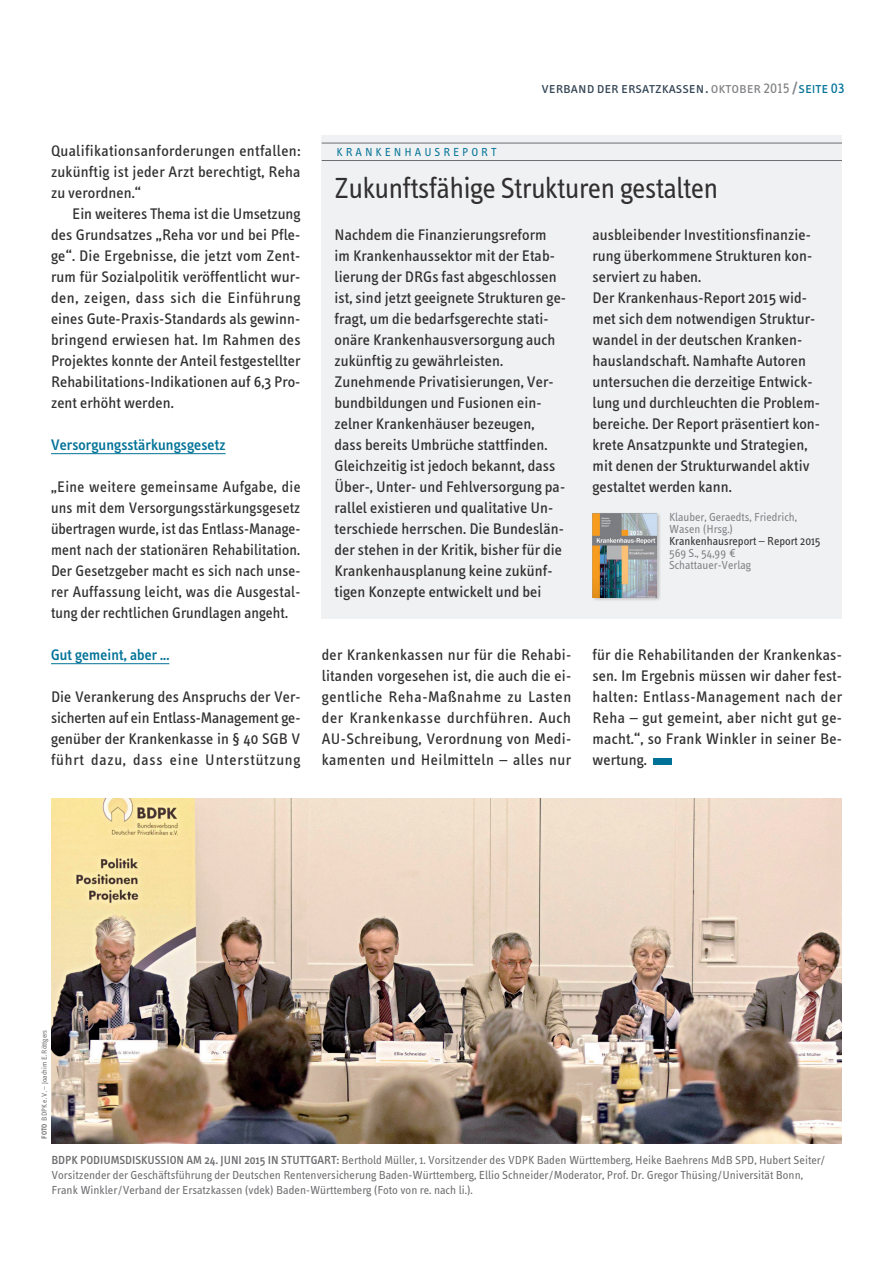
<style>
.page{position:relative;width:893px;height:1263px;background:#fff}
.page>*{position:absolute;margin:0;border:0;box-sizing:border-box;transform-origin:0 0}
.t1{font:30px "Info Text";letter-spacing:-.015em;color:#312f30}
.t2{font:15.75px/21px "Info Text";letter-spacing:.005em;color:#312f30;text-align:justify}
.t3{font:500 15.75px "Info Text";color:#007297}
.t4{font:15.75px "Info Text Normal Caps";color:#334454}
.t5{font:12px/15px "Info Text";color:#6c6d70}
.t6{font:12px/12px "Info Text";color:#312f30}
.t7{font:12px/12px "Info Text";color:#808285}
.t8{font:12px "Info Text";letter-spacing:.25em;color:#007297}
.t9{font:7.5px "Info Text";color:#6c6d70}
.s1{color:#808285}
.s2{font-family:"Info Text Semi Bold Caps";color:#808285}
.s3{color:#007297}
.s4{font-family:"Info OT Text";color:#808285}
.s5{font-weight:600}
.s6{font-weight:500}
</style>
<div class="page">
<hr style="left:51px;top:453px;width:175px;height:1px;background:#007297">
<hr style="left:51px;top:663px;width:118px;height:1px;background:#007297">
<img style="left:51px;top:798px;width:791px;height:345px">
<div style="left:322px;top:135px;width:520px;height:483px;background:#f0f1f2"></div>
<hr style="left:322px;top:143px;width:520px;height:1px;background:#6c6d70">
<hr style="left:322px;top:160px;width:520px;height:1px;background:#6c6d70">
<div style="left:591px;top:512px;width:70px;height:90px;background:#231f20;opacity:.25"></div>
<img style="left:592px;top:513px;width:64px;height:84px">
<div style="left:653px;top:758px;width:18px;height:7px;background:#007297"></div>
<p class="t2" style="left:51px;top:140px;width:251px">Qualifikationsanforderungen entfallen: zukünftig ist jeder Arzt berechtigt, Reha zu verordnen.“</p>
<p class="t2" style="left:51px;top:203px;width:251px;text-indent:21px">Ein weiteres Thema ist die Umsetzung des Grundsatzes „Reha vor und bei Pfle&shy;ge“. Die Ergebnisse, die jetzt vom Zent&shy;rum für Sozialpolitik veröffentlicht wur&shy;den, zeigen, dass sich die Einführung eines Gute-Praxis-Standards als gewinn&shy;bringend erwiesen hat. Im Rahmen des Projektes konnte der Anteil festgestellter Rehabilitations-Indikationen auf 6,3 Pro&shy;zent erhöht werden.</p>
<p class="t3" style="left:51px;top:436px;width:176px">Versorgungsstärkungsgesetz</p>
<p class="t2" style="left:51px;top:476px;width:251px">„Eine weitere gemeinsame Aufgabe, die uns mit dem Versorgungsstärkungsgesetz übertragen wurde, ist das Entlass-Manage&shy;ment nach der stationären Rehabilitation.<br>Der Gesetzgeber macht es sich nach unse&shy;rer Auffassung leicht, was die Ausgestal&shy;tung der rechtlichen Grundlagen angeht.</p>
<p class="t3" style="left:51px;top:646px;width:120px">Gut gemeint, aber ...</p>
<p class="t2" style="left:51px;top:686px;width:251px">Die Verankerung des Anspruchs der Ver&shy;sicherten auf ein Entlass-Management ge&shy;genüber der Krankenkasse in § 40 SGB V führt dazu, dass eine Unterstützung</p>
<p class="t4" style="left:541px;top:79px;width:305px">verband der ersatzkassen. <span class="s1">oktober 2015</span> <span class="s2">/</span><span class="s3">seite 03</span></p>
<p class="t8" style="left:337px;top:145px;width:161px">KRANKENHAUSREPORT</p>
<h1 class="t1" style="left:334px;top:171px;width:386px">Zukunftsfähige Strukturen gestalten</h1>
<p class="t2" style="left:334px;top:224px;width:233px;text-align:left">Nachdem die Finanzierungsreform<br>im Krankenhaussektor mit der Etab&shy;lierung der DRGs fast abgeschlossen ist, sind jetzt geeignete Strukturen ge&shy;fragt, um die bedarfsgerechte stati&shy;onäre Krankenhausversorgung auch zukünftig zu gewährleisten.<br>Zunehmende Privatisierungen, Ver&shy;bundbildungen und Fusionen ein&shy;zelner Krankenhäuser bezeugen, dass bereits Umbrüche stattfinden.<br>Gleichzeitig ist jedoch bekannt, dass Über-, Unter- und Fehlversorgung pa&shy;rallel existieren und qualitative Un&shy;terschiede herrschen. Die Bundeslän&shy;der stehen in der Kritik, bisher für die Krankenhausplanung keine zukünf&shy;tigen Konzepte entwickelt und bei</p>
<p class="t2" style="left:592px;top:224px;width:229px;text-align:left">ausbleibender Investitionsfinanzie&shy;rung überkommene Strukturen kon&shy;serviert zu haben.<br>Der Krankenhaus-Report 2015 wid&shy;met sich dem notwendigen Struktur&shy;wandel in der deutschen Kranken&shy;hauslandschaft. Namhafte Autoren untersuchen die derzeitige Entwick&shy;lung und durchleuchten die Problem&shy;bereiche. Der Report präsentiert kon&shy;krete Ansatzpunkte und Strategien, mit denen der Strukturwandel aktiv gestaltet werden kann.</p>
<p class="t7" style="left:669px;top:511px;width:130px">Klauber, Geraedts, Friedrich,<br>Wasen (Hrsg.)</p>
<p class="t6" style="left:669px;top:535px;width:153px">Krankenhausreport – Report 2015<br><span class="s1">569 S., 54,99</span> <span class="s4">€<br></span><span class="s1">Schattauer-Verlag</span></p>
<p class="t2" style="left:322px;top:644px;width:251px">der Krankenkassen nur für die Rehabi&shy;litanden vorgesehen ist, die auch die ei&shy;gentliche Reha-Maßnahme zu Lasten der Krankenkasse durchführen. Auch AU-Schreibung, Verordnung von Medi&shy;kamenten und Heilmitteln – alles nur</p>
<p class="t2" style="left:592px;top:644px;width:251px">für die Rehabilitanden der Krankenkas&shy;sen. Im Ergebnis müssen wir daher fest&shy;halten: Entlass-Management nach der Reha – gut gemeint, aber nicht gut ge&shy;macht.“, so Frank Winkler in seiner Be&shy;wertung.</p>
<p class="t9" style="left:40px;top:1138px;width:110px;rotate:-90deg"><span class="s5">FOTO</span> BDPK e. V. – Joachim E. Röttgers</p>
<p class="t5" style="left:51px;top:1153px;width:775px"><span class="s6">BDPK PODIUMSDISKUSSION AM 24. JUNI 2015 IN STUTTGART:</span> Berthold Müller, 1. Vorsitzender des VDPK Baden Württemberg, Heike Baehrens MdB SPD, Hubert Seiter/<br>Vorsitzender der Geschäftsführung der Deutschen Rentenversicherung Baden-Württemberg, Ellio Schneider/Moderator, Prof. Dr. Gregor Thüsing/Universität Bonn,<br>Frank Winkler/Verband der Ersatzkassen (vdek) Baden-Württemberg (Foto von re. nach li.).</p>
</div>
